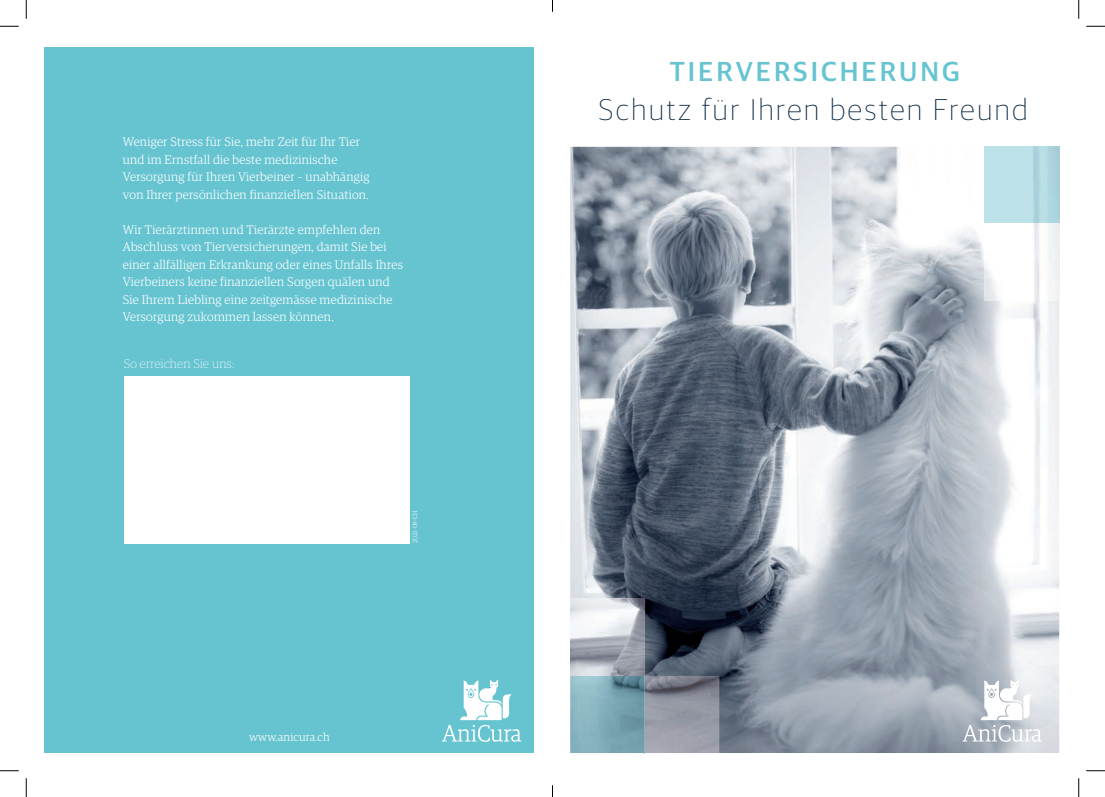
<style>
.page{position:relative;width:1105px;height:797px;background:#fff}
.page>*{position:absolute;margin:0;border:0;box-sizing:border-box;transform-origin:0 0}
.t1{font:100 30px "Guardian Sans";letter-spacing:.09em;color:#04223b}
.t2{font:500 27.5px "Guardian Sans";letter-spacing:.11em;color:#66c4d1}
.t3{font:300 12.5px/17.5px "Guardian Egyp";letter-spacing:.02em;color:#fff}
.t4{font:100 12.5px "Guardian Egyp";letter-spacing:.02em;color:#fff}
.t5{font:300 11.62px "Guardian Egyp";letter-spacing:.02em;color:#fff}
.t6{font:300 6.25px "Guardian Egyp";letter-spacing:.01em;color:#fff}
</style>
<div class="page">
<img style="left:570px;top:147px;width:489px;height:606px">
<div style="left:45px;top:48px;width:488px;height:705px;background:#66c4d1"></div>
<div style="left:124px;top:376px;width:286px;height:168px;background:#fff"></div>
<svg style="left:442px;top:680px;width:79px;height:61px"></svg>
<img style="left:570px;top:676px;width:149px;height:77px">
<img style="left:645px;top:676px;width:1px;height:77px">
<img style="left:570px;top:599px;width:75px;height:77px">
<img style="left:910px;top:147px;width:149px;height:77px">
<img style="left:985px;top:147px;width:1px;height:77px">
<img style="left:985px;top:224px;width:74px;height:77px">
<svg style="left:962px;top:680px;width:80px;height:61px"></svg>
<svg style="left:0;top:25px;width:19px;height:2px"></svg>
<svg style="left:1086px;top:25px;width:19px;height:2px"></svg>
<svg style="left:0;top:770px;width:19px;height:1px"></svg>
<svg style="left:1086px;top:770px;width:19px;height:1px"></svg>
<svg style="left:25px;top:0;width:2px;height:19px"></svg>
<svg style="left:25px;top:778px;width:2px;height:19px"></svg>
<svg style="left:1078px;top:0;width:1px;height:19px"></svg>
<svg style="left:1078px;top:778px;width:1px;height:19px"></svg>
<svg style="left:552px;top:785px;width:1px;height:12px"></svg>
<p class="t3" style="left:123px;top:132px;width:248px">Weniger Stress für Sie, mehr Zeit für Ihr Tier und im Ernstfall die beste medizinische Versorgung für Ihren Vierbeiner – unabhängig von Ihrer persönlichen finanziellen Situation.</p>
<p class="t3" style="left:123px;top:220px;width:282px">Wir Tierärztinnen und Tierärzte empfehlen den Abschluss von Tierversicherungen, damit Sie bei einer allfälligen Erkrankung oder eines Unfalls Ihres Vierbeiners keine finanziellen Sorgen quälen und Sie Ihrem Liebling eine zeitgemässe medizinische Versorgung zukommen lassen können.</p>
<p class="t4" style="left:124px;top:356px;width:112px">So erreichen Sie uns:</p>
<p class="t6" style="left:411px;top:543px;width:34px;rotate:-90deg">2021-09-CH</p>
<p class="t5" style="left:249px;top:729px;width:82px">www.anicura.ch</p>
<h2 class="t2" style="left:670px;top:52px;width:292px">TIERVERSICHERUNG</h2>
<h1 class="t1" style="left:599px;top:90px;width:430px">Schutz für Ihren besten Freund</h1>
</div>
